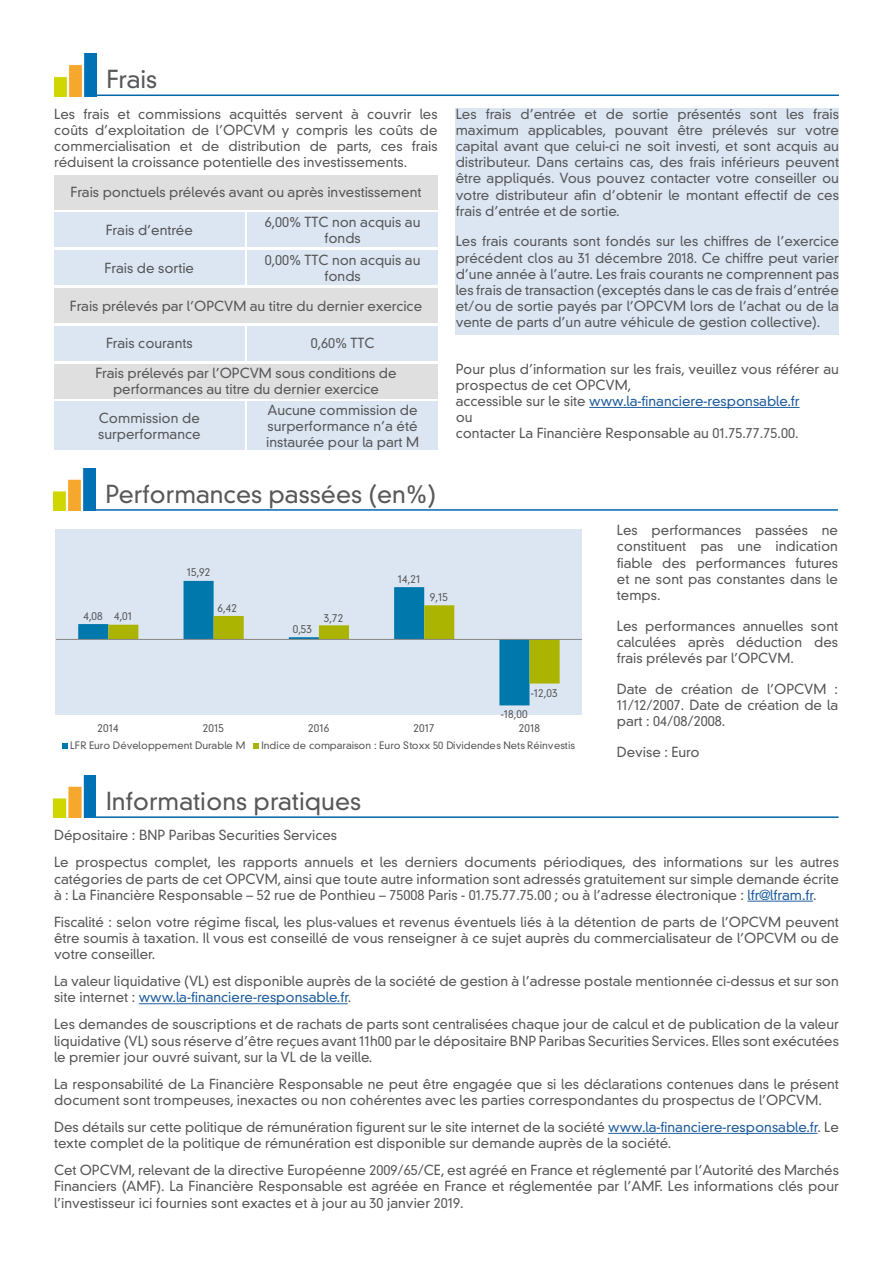
<style>
.page{position:relative;width:893px;height:1263px;background:#fff}
.page>*{position:absolute;margin:0;border:0;box-sizing:border-box;transform-origin:0 0}
.t1{font:300 24px "DIN Neuzeit Grotesk Std";color:#58585a}
.t2{font:300 13.5px/16.2px "DIN Neuzeit Grotesk Std";color:#58585a;text-align:justify}
.t3{font:300 10.65px "DIN Neuzeit Grotesk Std";letter-spacing:.01em;color:#58585a}
.t4{font:300 10.05px "DIN Neuzeit Grotesk Std";color:#58585a}
.s1{color:#215e9e}
</style>
<div class="page">
<hr style="left:747px;top:901px;width:66px;height:1px;background:#215e9e">
<hr style="left:139px;top:1003px;width:209px;height:1px;background:#215e9e">
<hr style="left:608px;top:1133px;width:209px;height:1px;background:#215e9e">
<div style="left:456px;top:108px;width:383px;height:227px;background:#dce6f2"></div>
<hr style="left:589px;top:407px;width:211px;height:1px;background:#215e9e">
<img style="left:54px;top:776px;width:42px;height:42px">
<hr style="left:96px;top:816px;width:743px;height:2px;background:#0066ac">
<img style="left:53px;top:468px;width:42px;height:43px">
<hr style="left:95px;top:509px;width:743px;height:2px;background:#0066ac">
<img style="left:54px;top:54px;width:42px;height:42px">
<hr style="left:96px;top:95px;width:743px;height:1px;background:#0066ac">
<div style="left:54px;top:175px;width:384px;height:34px;background:#dfdfe0"></div>
<div style="left:54px;top:288px;width:384px;height:34px;background:#dfdfe0"></div>
<div style="left:54px;top:364px;width:384px;height:34px;background:#dfdfe0"></div>
<div style="left:54px;top:213px;width:191px;height:34px;background:#dce6f2"></div>
<div style="left:54px;top:251px;width:191px;height:34px;background:#dce6f2"></div>
<div style="left:54px;top:326px;width:191px;height:34px;background:#dce6f2"></div>
<div style="left:54px;top:402px;width:191px;height:48px;background:#dce6f2"></div>
<div style="left:247px;top:213px;width:191px;height:34px;background:#dce6f2"></div>
<div style="left:247px;top:251px;width:191px;height:34px;background:#dce6f2"></div>
<div style="left:247px;top:326px;width:191px;height:34px;background:#dce6f2"></div>
<div style="left:247px;top:402px;width:191px;height:48px;background:#dce6f2"></div>
<div style="left:56px;top:529px;width:526px;height:185px;background:#dce6f2"></div>
<svg style="left:78px;top:581px;width:451px;height:124px"></svg>
<svg style="left:108px;top:605px;width:452px;height:78px"></svg>
<hr style="left:56px;top:639px;width:526px;height:1px;background:#868686">
<svg style="left:63px;top:744px;width:5px;height:5px"></svg>
<svg style="left:254px;top:744px;width:5px;height:5px"></svg>
<h1 class="t1" style="left:106px;top:65px;width:53px">Frais</h1>
<p class="t2" style="left:54px;top:106px;width:385px">Les frais et commissions acquittés servent à couvrir les coûts d’exploitation de l’OPCVM y compris les coûts de commercialisation et de distribution de parts, ces frais réduisent la croissance potentielle des investissements.</p>
<p class="t2" style="left:71px;top:184px;width:352px">Frais ponctuels prélevés avant ou après investissement</p>
<p class="t2" style="left:106px;top:222px;width:89px">Frais d’entrée</p>
<p class="t2" style="left:105px;top:260px;width:91px">Frais de sortie</p>
<p class="t2" style="left:265px;top:214px;width:157px;text-align:center">6,00% TTC non acquis au fonds</p>
<p class="t2" style="left:265px;top:252px;width:157px;text-align:center">0,00% TTC non acquis au fonds</p>
<p class="t2" style="left:70px;top:298px;width:354px">Frais prélevés par l’OPCVM au titre du dernier exercice</p>
<p class="t2" style="left:106px;top:335px;width:88px">Frais courants</p>
<p class="t2" style="left:311px;top:335px;width:65px">0,60% TTC</p>
<p class="t2" style="left:95px;top:365px;width:303px;text-align:center">Frais prélevés par l’OPCVM sous conditions de performances au titre du dernier exercice</p>
<p class="t2" style="left:98px;top:410px;width:104px">Commission de surperformance</p>
<p class="t2" style="left:266px;top:402px;width:154px">Aucune commission de surperformance n’a été instaurée pour la part M</p>
<h1 class="t1" style="left:105px;top:479px;width:332px">Performances passées (en%)</h1>
<p class="t2" style="left:456px;top:106px;width:385px">Les frais d’entrée et de sortie présentés sont les frais maximum applicables, pouvant être prélevés sur votre capital avant que celui-ci ne soit investi, et sont acquis au distributeur. Dans certains cas, des frais inférieurs peuvent être appliqués. Vous pouvez contacter votre conseiller ou votre distributeur afin d’obtenir le montant effectif de ces frais d’entrée et de sortie.</p>
<p class="t2" style="left:456px;top:233px;width:385px">Les frais courants sont fondés sur les chiffres de l’exercice précédent clos au 31 décembre 2018. Ce chiffre peut varier d’une année à l’autre. Les frais courants ne comprennent pas les frais de transaction (exceptés dans le cas de frais d’entrée et/ou de sortie payés par l’OPCVM lors de l’achat ou de la vente de parts d’un autre véhicule de gestion collective).</p>
<p class="t2" style="left:456px;top:361px;width:385px;text-align:left">Pour plus d’information sur les frais, veuillez vous référer au prospectus de cet OPCVM,<br>accessible sur le site <span class="s1">www.la-financiere-responsable.fr<br></span>ou<br>contacter La Financière Responsable au 01.75.77.75.00.</p>
<p class="t3" style="left:83px;top:610px;width:21px">4,08</p>
<p class="t3" style="left:114px;top:610px;width:20px">4,01</p>
<p class="t3" style="left:187px;top:565px;width:25px">15,92</p>
<p class="t3" style="left:218px;top:602px;width:21px">6,42</p>
<p class="t3" style="left:293px;top:623px;width:21px">0,53</p>
<p class="t3" style="left:324px;top:612px;width:21px">3,72</p>
<p class="t3" style="left:398px;top:572px;width:24px">14,21</p>
<p class="t3" style="left:430px;top:591px;width:20px">9,15</p>
<p class="t3" style="left:531px;top:686px;width:28px">-12,03</p>
<p class="t3" style="left:501px;top:707px;width:28px">-18,00</p>
<p class="t3" style="left:98px;top:722px;width:23px">2014</p>
<p class="t3" style="left:203px;top:722px;width:23px">2015</p>
<p class="t3" style="left:308px;top:722px;width:23px">2016</p>
<p class="t3" style="left:413px;top:722px;width:23px">2017</p>
<p class="t3" style="left:519px;top:722px;width:23px">2018</p>
<p class="t4" style="left:70px;top:739px;width:177px">LFR Euro Développement Durable M</p>
<p class="t4" style="left:261px;top:739px;width:315px">Indice de comparaison : Euro Stoxx 50 Dividendes Nets Réinvestis</p>
<h1 class="t1" style="left:106px;top:787px;width:257px">Informations pratiques</h1>
<p class="t2" style="left:617px;top:522px;width:223px">Les performances passées ne constituent pas une indication fiable des performances futures et ne sont pas constantes dans le temps.</p>
<p class="t2" style="left:617px;top:618px;width:223px">Les performances annuelles sont calculées après déduction des frais prélevés par l’OPCVM.</p>
<p class="t2" style="left:617px;top:681px;width:223px">Date de création de l’OPCVM :<br>11/12/2007. Date de création de la part : 04/08/2008.</p>
<p class="t2" style="left:617px;top:744px;width:85px">Devise : Euro</p>
<p class="t2" style="left:54px;top:822px;width:786px;line-height:27px">Dépositaire : BNP Paribas Securities Services<br>Le prospectus complet, les rapports annuels et les derniers documents périodiques, des informations sur les autres</p>
<p class="t2" style="left:54px;top:871px;width:786px">catégories de parts de cet OPCVM, ainsi que toute autre information sont adressés gratuitement sur simple demande écrite à : La Financière Responsable – 52 rue de Ponthieu – 75008 Paris - 01.75.77.75.00 ; ou à l’adresse électronique : <span class="s1">lfr@lfram.fr</span>.</p>
<p class="t2" style="left:54px;top:914px;width:786px">Fiscalité : selon votre régime fiscal, les plus-values et revenus éventuels liés à la détention de parts de l’OPCVM peuvent être soumis à taxation. Il vous est conseillé de vous renseigner à ce sujet auprès du commercialisateur de l’OPCVM ou de votre conseiller.</p>
<p class="t2" style="left:54px;top:973px;width:786px">La valeur liquidative (VL) est disponible auprès de la société de gestion à l’adresse postale mentionnée ci-dessus et sur son site internet : <span class="s1">www.la-financiere-responsable.fr</span>.</p>
<p class="t2" style="left:54px;top:1016px;width:786px">Les demandes de souscriptions et de rachats de parts sont centralisées chaque jour de calcul et de publication de la valeur liquidative (VL) sous réserve d’être reçues avant 11h00 par le dépositaire BNP Paribas Securities Services. Elles sont exécutées le premier jour ouvré suivant, sur la VL de la veille.</p>
<p class="t2" style="left:54px;top:1076px;width:786px">La responsabilité de La Financière Responsable ne peut être engagée que si les déclarations contenues dans le présent document sont trompeuses, inexactes ou non cohérentes avec les parties correspondantes du prospectus de l’OPCVM.</p>
<p class="t2" style="left:54px;top:1119px;width:786px">Des détails sur cette politique de rémunération figurent sur le site internet de la société <span class="s1">www.la-financiere-responsable.fr</span>. Le texte complet de la politique de rémunération est disponible sur demande auprès de la société.</p>
<p class="t2" style="left:54px;top:1162px;width:786px">Cet OPCVM, relevant de la directive Européenne 2009/65/CE, est agréé en France et réglementé par l’Autorité des Marchés Financiers (AMF). La Financière Responsable est agréée en France et réglementée par l’AMF. Les informations clés pour l’investisseur ici fournies sont exactes et à jour au 30 janvier 2019.</p>
</div>
